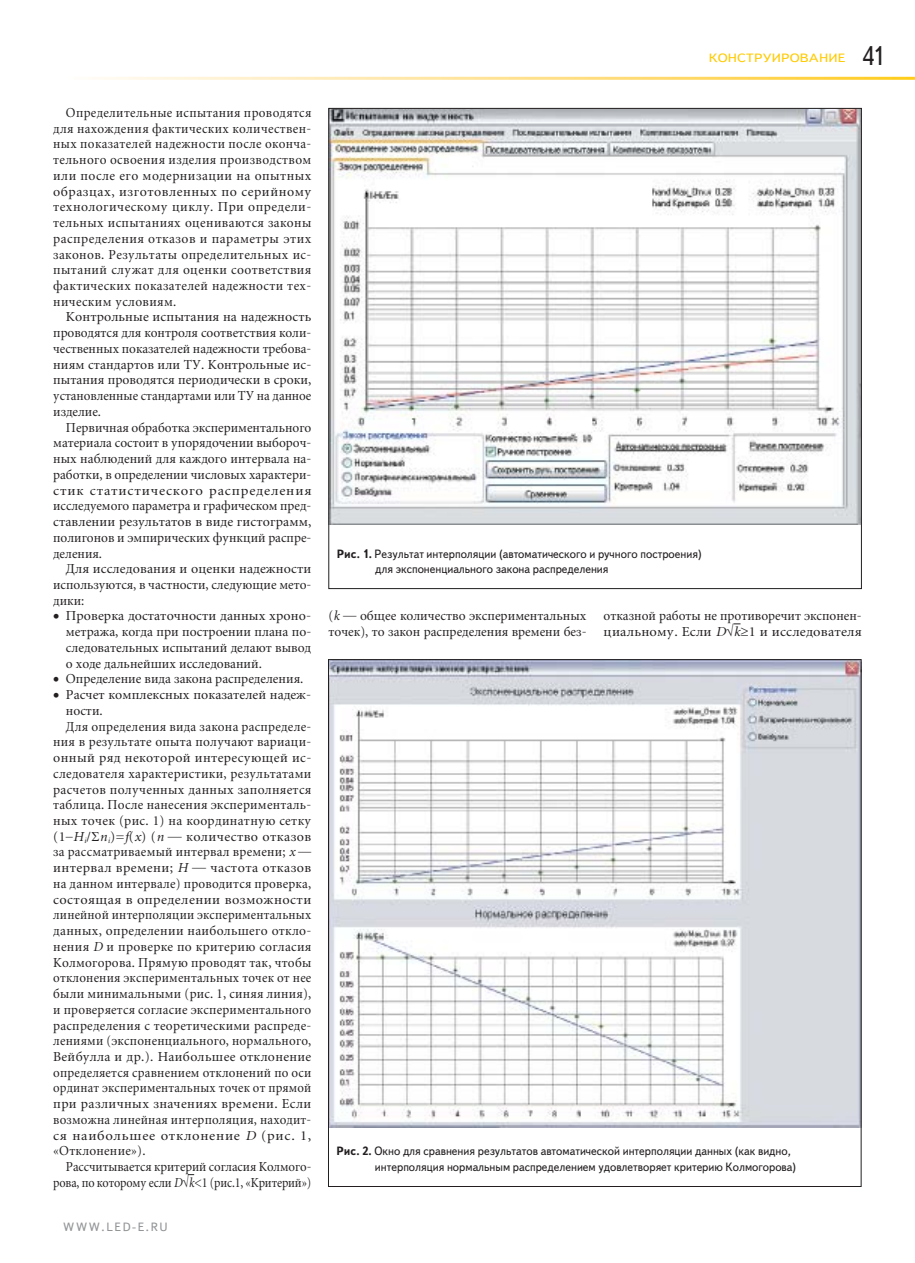
<style>
.page{position:relative;width:915px;height:1263px;background:#fff}
.page>*{position:absolute;margin:0;border:0;box-sizing:border-box;transform-origin:0 0}
.t1{font:27px "Text Book C";color:#231f20;scale:.9 1}
.t2{font:13.5px/15.8px "Miniature";letter-spacing:.015em;color:#231f20;text-align:justify}
.t3{font:13.5px/15.8px "Miniature";letter-spacing:.015em;color:#231f20;text-align:justify;scale:.94 1}
.t4{font:13.5px/15.8px "Miniature";letter-spacing:.015em;color:#231f20;text-align:justify;scale:.96 1}
.t5{font:13.5px "Miniature";letter-spacing:.015em;color:#231f20;scale:.95 1}
.t6{font:13.5px "Miniature";letter-spacing:.015em;color:#231f20;scale:.92 1}
.t7{font:13.5px "Miniature";letter-spacing:-.01em;color:#231f20;scale:.88 1}
.t8{font:13.5px "Miniature";letter-spacing:-.005em;color:#231f20;scale:.93 1}
.t9{font:13.5px "Miniature";letter-spacing:.015em;color:#231f20;scale:.93 1}
.t10{font:13.5px "Miniature";letter-spacing:.05em;color:#231f20;scale:1.06 1}
.t11{font:12px/15.8px "Text Book C";color:#231f20;scale:.95 1}
.t12{font:12px "Text Book C";letter-spacing:.01em;color:#ffcb04;scale:1.17 1}
.t13{font:12px "Text Book C";letter-spacing:.13em;color:#939598}
.s1{font-style:italic}
.s2{font-weight:700}
</style>
<div class="page">
<img style="left:330px;top:110px;width:529px;height:414px">
<img style="left:330px;top:661px;width:529px;height:467px">
<p class="t3" style="left:53px;top:106px;width:276px;text-indent:13px">Определительные испытания проводятся для нахождения фактических количествен&shy;ных показателей надежности после оконча&shy;тельного освоения изделия производством или после его модернизации на опытных образцах, изготовленных по серийному технологическому циклу. При определи&shy;тельных испытаниях оцениваются законы распределения отказов и параметры этих законов. Результаты определительных ис&shy;пытаний служат для оценки соответствия фактических показателей надежности тех&shy;ническим условиям.</p>
<p class="t2" style="left:53px;top:310px;width:260px;text-indent:13px">Контрольные испытания на надежность проводятся для контроля соответствия коли&shy;чественных показателей надежности требова&shy;ниям стандартов или ТУ. Контрольные ис&shy;пытания проводятся периодически в сроки, установленные стандартами или ТУ на данное изделие.</p>
<p class="t4" style="left:53px;top:421px;width:270px;text-indent:13px">Первичная обработка экспериментального материала состоит в упорядочении выбороч&shy;ных наблюдений для каждого интервала на&shy;работки, в определении числовых характери&shy;стик статистического распределения исследуемого параметра и графическом пред&shy;ставлении результатов в виде гистограмм, полигонов и эмпирических функций распре&shy;деления.</p>
<p class="t2" style="left:53px;top:562px;width:259px;text-indent:13px">Для исследования и оценки надежности используются, в частности, следующие мето&shy;дики:</p>
<p class="t2" style="left:66px;top:609px;width:247px;text-indent:-13px">• Проверка достаточности данных хроно&shy;метража, когда при построении плана по&shy;следовательных испытаний делают вывод о ходе дальнейших исследований.</p>
<p class="t2" style="left:53px;top:672px;width:251px">• Определение вида закона распределения.</p>
<p class="t2" style="left:53px;top:688px;width:259px">• Расчет комплексных показателей надеж-</p>
<p class="t2" style="left:66px;top:704px;width:38px">ности.</p>
<p class="t4" style="left:66px;top:719px;width:257px">Для определения вида закона распределе-</p>
<p class="t4" style="left:53px;top:735px;width:270px">ния в результате опыта получают вариаци-</p>
<p class="t2" style="left:53px;top:751px;width:259px">онный ряд некоторой интересующей ис-</p>
<p class="t2" style="left:53px;top:767px;width:259px">следователя характеристики, результатами</p>
<p class="t2" style="left:53px;top:782px;width:259px">расчетов полученных данных заполняется</p>
<p class="t4" style="left:53px;top:798px;width:270px">таблица. После нанесения эксперименталь-</p>
<p class="t2" style="left:53px;top:814px;width:259px">ных точек (рис. 1) на координатную сетку</p>
<p class="t2" style="left:53px;top:830px;width:259px">(1–<span class="s1">H</span><sub>i</sub>/ <span class="s1">n</span><sub>i</sub>)=<span class="s1">f</span>(<span class="s1">х</span>) (<span class="s1">n</span> — количество отказов</p>
<p class="t5" style="left:53px;top:847px;width:273px">за рассматриваемый интервал времени; <span class="s1">х</span> —</p>
<p class="t2" style="left:53px;top:861px;width:259px">интервал времени; <span class="s1">H</span> — частота отказов</p>
<p class="t5" style="left:53px;top:878px;width:273px">на данном интервале) проводится проверка,</p>
<p class="t2" style="left:53px;top:893px;width:259px">состоящая в определении возможности</p>
<p class="t6" style="left:53px;top:910px;width:282px">линейной интерполяции экспериментальных</p>
<p class="t2" style="left:53px;top:924px;width:259px">данных, определении наибольшего откло-</p>
<p class="t2" style="left:53px;top:940px;width:259px">нения <span class="s1">D</span> и проверке по критерию согласия</p>
<p class="t4" style="left:53px;top:955px;width:270px">Колмогорова. Прямую проводят так, чтобы</p>
<p class="t9" style="left:53px;top:973px;width:279px">отклонения экспериментальных точек от нее</p>
<p class="t5" style="left:53px;top:988px;width:273px">были минимальными (рис. 1, синяя линия),</p>
<p class="t3" style="left:53px;top:1003px;width:276px">и проверяется согласие экспериментального</p>
<p class="t4" style="left:53px;top:1018px;width:270px">распределения с теоретическими распреде-</p>
<p class="t3" style="left:53px;top:1034px;width:276px">лениями (экспоненциального, нормального,</p>
<p class="t2" style="left:53px;top:1050px;width:259px">Вейбулла и др.). Наибольшее отклонение</p>
<p class="t3" style="left:53px;top:1066px;width:276px">определяется сравнением отклонений по оси</p>
<p class="t6" style="left:53px;top:1083px;width:282px">ординат экспериментальных точек от прямой</p>
<p class="t2" style="left:53px;top:1097px;width:259px">при различных значениях времени. Если</p>
<p class="t3" style="left:53px;top:1113px;width:276px">возможна линейная интерполяция, находит-</p>
<p class="t10" style="left:53px;top:1130px;width:245px">ся наибольшее отклонение <span class="s1">D</span> (рис. 1,</p>
<p class="t4" style="left:53px;top:1144px;width:98px">«Отклонение»).</p>
<p class="t8" style="left:66px;top:1161px;width:265px">Рассчитывается критерий согласия Колмого-</p>
<p class="t7" style="left:53px;top:1177px;width:295px">рова, по которому если <span class="s1">D</span>√<span class="s1">k</span>&lt;1 (рис.1, «Критерий»)</p>
<p class="t13" style="left:63px;top:1220px;width:106px">WWW.LED-E.RU</p>
<p class="t12" style="left:708px;top:52px;width:118px">КОНСТРУИРОВАНИЕ</p>
<h1 class="t1" style="left:861px;top:42px;width:27px">41</h1>
<p class="t11" style="left:375px;top:546px;width:345px;text-indent:-38px"><span class="s2">Рис. 1.</span> Результат интерполяции (автоматического и ручного построения) для экспоненциального закона распределения</p>
<p class="t2" style="left:328px;top:609px;width:259px">(<span class="s1">k</span> — общее количество экспериментальных точек), то закон распределения времени без-</p>
<p class="t4" style="left:603px;top:609px;width:270px">отказной работы не противоречит экспонен&shy;циальному. Если <span class="s1">D</span>√<span class="s1">k</span>≥1 и исследователя</p>
<p class="t11" style="left:375px;top:1143px;width:445px;text-indent:-38px"><span class="s2">Рис. 2.</span> Окно для сравнения результатов автоматической интерполяции данных (как видно, интерполяция нормальным распределением удовлетворяет критерию Колмогорова)</p>
</div>
